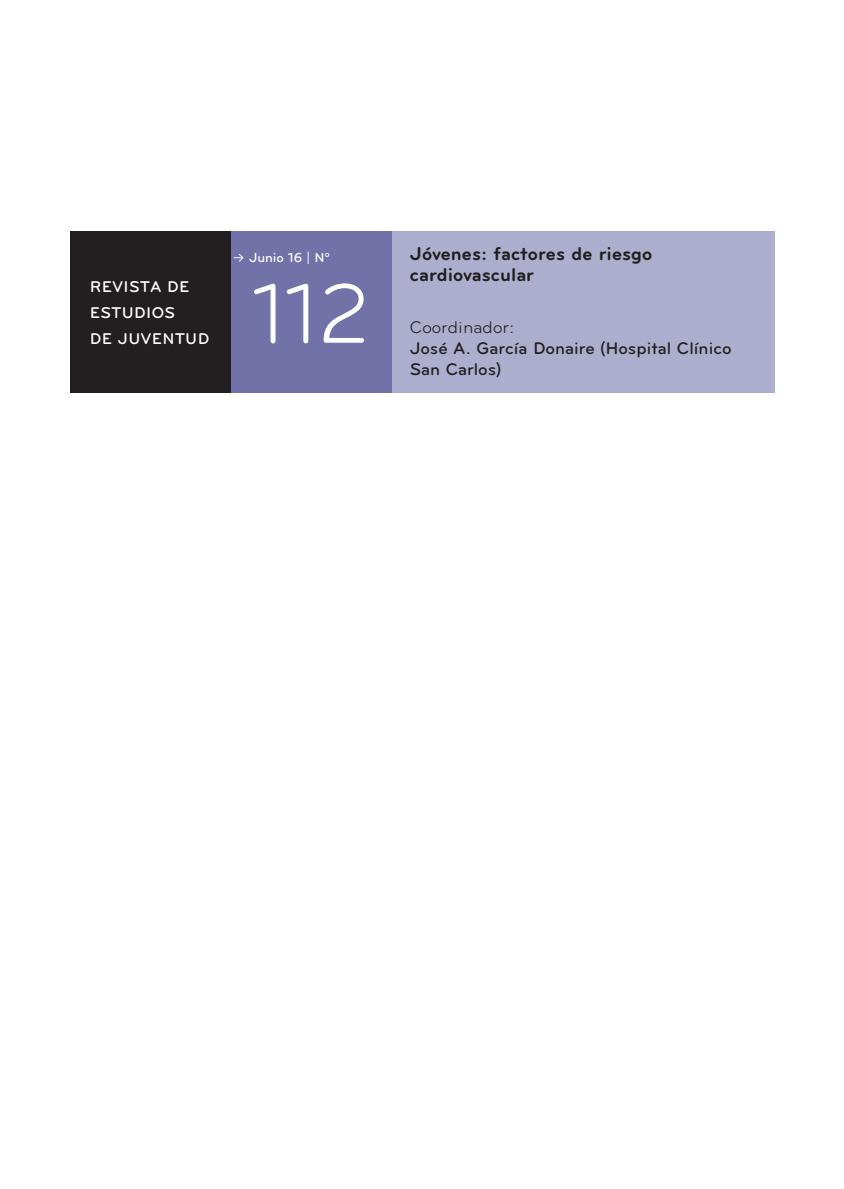
<style>
.page{position:relative;width:844px;height:1189px;background:#fff}
.page>*{position:absolute;margin:0;border:0;box-sizing:border-box;transform-origin:0 0}
.t1{font:87.5px "Bryant";color:#fff;scale:.92 1}
.t2{font:700 19.25px/21px "Bryant";color:#231f20}
.t3{font:500 17.5px/21px "Bryant";color:#231f20}
.t4{font:17.5px "Bryant";color:#231f20}
.t5{font:500 16.1px "Bryant";letter-spacing:.025em;color:#fff}
.t6{font:500 13.65px "Bryant";color:#fff}
</style>
<div class="page">
<div style="left:70px;top:231px;width:161px;height:161px;background:#231f20"></div>
<div style="left:231px;top:231px;width:161px;height:161px;background:#7372a8"></div>
<div style="left:392px;top:231px;width:382px;height:161px;background:#adadce"></div>
<p class="t5" style="left:90px;top:277px;width:101px">REVISTA DE</p>
<p class="t5" style="left:90px;top:304px;width:87px">ESTUDIOS</p>
<p class="t5" style="left:90px;top:330px;width:121px">DE JUVENTUD</p>
<p class="t6" style="left:232px;top:249px;width:99px">≥ Junio 16 | Nº</p>
<p class="t2" style="left:410px;top:243px;width:244px">Jóvenes: factores de riesgo cardiovascular</p>
<p class="t4" style="left:410px;top:317px;width:106px">Coordinador:</p>
<p class="t3" style="left:410px;top:338px;width:323px">José A. García Donaire (Hospital Clínico<br>San Carlos)</p>
<p class="t1" style="left:252px;top:265px;width:131px">112</p>
</div>
